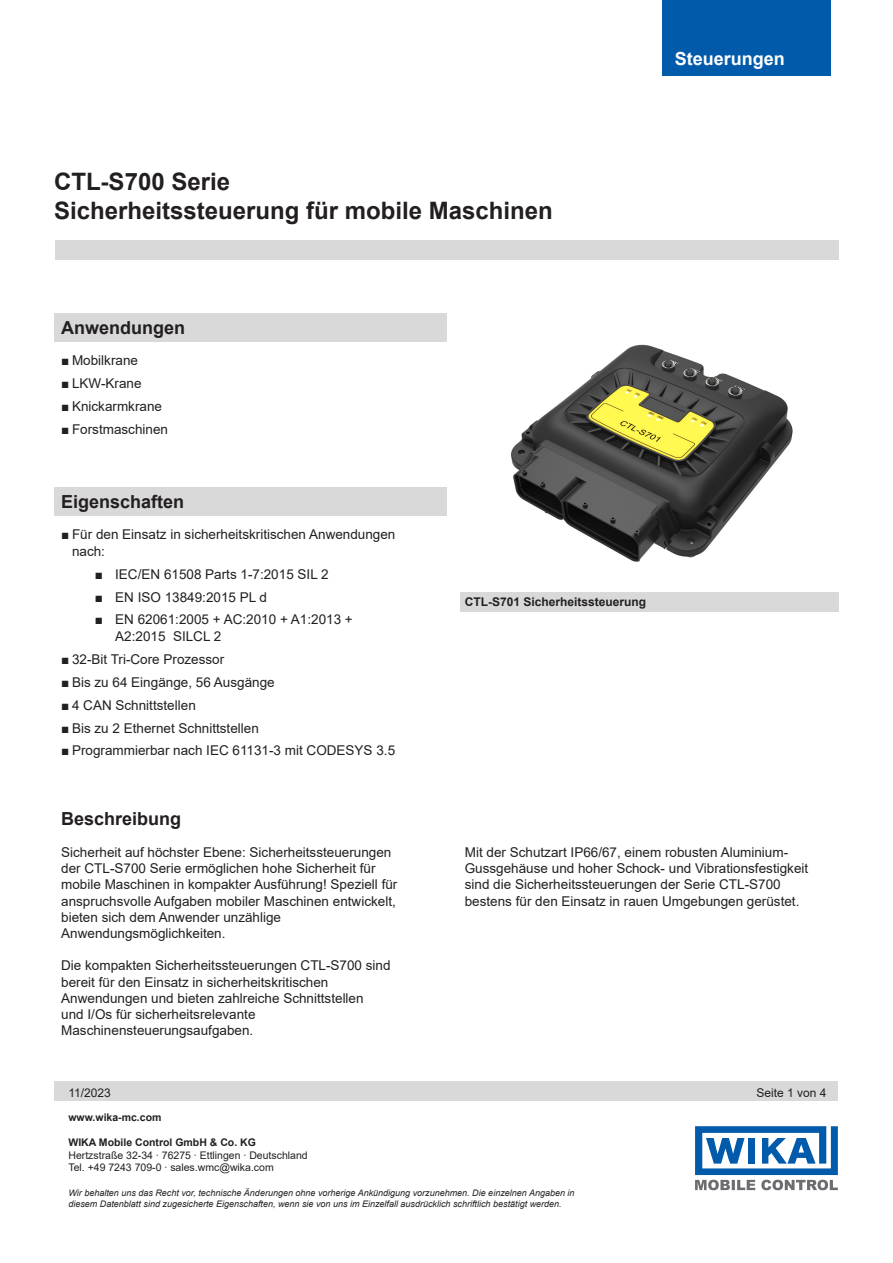
<style>
.page{position:relative;width:893px;height:1263px;background:#fff}
.page>*{position:absolute;margin:0;border:0;box-sizing:border-box;transform-origin:0 0}
.t1{font:700 24px "Arial";color:#231f20}
.t2{font:700 18px "Arial";color:#231f20}
.t3{font:700 18px "Arial";color:#fff}
.t4{font:13.5px/16.2px "Arial";color:#231f20}
.t5{font:700 12px "Arial";color:#231f20}
.t6{font:12px "Arial";color:#231f20}
.t7{font:10.5px "Arial";color:#231f20}
.t8{font:700 10.5px "Arial";color:#231f20}
.t9{font:italic 9px/10.8px "Arial";color:#231f20}
</style>
<div class="page">
<div style="left:55px;top:240px;width:783px;height:20px;background:#d9d9d9"></div>
<div style="left:662px;top:0;width:169px;height:75px;background:#015aaa"></div>
<div style="left:54px;top:314px;width:392px;height:28px;background:#d9d9d9"></div>
<div style="left:54px;top:488px;width:392px;height:28px;background:#d9d9d9"></div>
<img style="left:511px;top:344px;width:282px;height:218px">
<div style="left:460px;top:592px;width:378px;height:20px;background:#d9d9d9"></div>
<div style="left:54px;top:1081px;width:784px;height:20px;background:#d9d9d9"></div>
<svg style="left:695px;top:1126px;width:143px;height:64px"></svg>
<p class="t3" style="left:675px;top:46px;width:112px">Steuerungen</p>
<p class="t1" style="left:54px;top:165px;width:178px">CTL-S700 Serie</p>
<p class="t1" style="left:54px;top:193px;width:500px">Sicherheitssteuerung für mobile Maschinen</p>
<p class="t2" style="left:61px;top:315px;width:126px">Anwendungen</p>
<p class="t4" style="left:61px;top:352px;width:78px">■ Mobilkrane</p>
<p class="t4" style="left:61px;top:375px;width:82px">■ LKW-Krane</p>
<p class="t4" style="left:61px;top:398px;width:102px">■ Knickarmkrane</p>
<p class="t4" style="left:61px;top:421px;width:108px">■ Forstmaschinen</p>
<p class="t2" style="left:61px;top:489px;width:125px">Eigenschaften</p>
<p class="t4" style="left:72px;top:526px;width:325px;text-indent:-11px">■ Für den Einsatz in sicherheitskritischen Anwendungen nach:</p>
<p class="t4" style="left:95px;top:566px;width:235px">■ IEC/EN 61508 Parts 1-7:2015 SIL 2</p>
<p class="t4" style="left:95px;top:589px;width:174px">■ EN ISO 13849:2015 PL d</p>
<p class="t4" style="left:115px;top:611px;width:239px;text-indent:-20px">■ EN 62061:2005 + AC:2010 + A1:2013 +<br>A2:2015 SILCL 2</p>
<p class="t4" style="left:61px;top:651px;width:165px">■ 32-Bit Tri-Core Prozessor</p>
<p class="t4" style="left:61px;top:674px;width:215px">■ Bis zu 64 Eingänge, 56 Ausgänge</p>
<p class="t4" style="left:61px;top:697px;width:136px">■ 4 CAN Schnittstellen</p>
<p class="t4" style="left:61px;top:719px;width:199px">■ Bis zu 2 Ethernet Schnittstellen</p>
<p class="t4" style="left:61px;top:742px;width:335px">■ Programmierbar nach IEC 61131-3 mit CODESYS 3.5</p>
<p class="t5" style="left:465px;top:593px;width:183px">CTL-S701 Sicherheitssteuerung</p>
<p class="t2" style="left:61px;top:805px;width:122px">Beschreibung</p>
<p class="t4" style="left:61px;top:844px;width:338px">Sicherheit auf höchster Ebene: Sicherheitssteuerungen der CTL-S700 Serie ermöglichen hohe Sicherheit für mobile Maschinen in kompakter Ausführung! Speziell für anspruchsvolle Aufgaben mobiler Maschinen entwickelt, bieten sich dem Anwender unzählige Anwendungsmöglichkeiten.</p>
<p class="t4" style="left:61px;top:957px;width:331px">Die kompakten Sicherheitssteuerungen CTL-S700 sind</p>
<p class="t4" style="left:61px;top:973px;width:269px">bereit für den Einsatz in sicherheitskritischen</p>
<p class="t4" style="left:61px;top:990px;width:304px">Anwendungen und bieten zahlreiche Schnittstellen</p>
<p class="t4" style="left:61px;top:1006px;width:196px">und I/Os für sicherheitsrelevante</p>
<p class="t4" style="left:61px;top:1022px;width:194px">Maschinensteuerungsaufgaben.</p>
<p class="t4" style="left:465px;top:844px;width:345px">Mit der Schutzart IP66/67, einem robusten Aluminium-Gussgehäuse und hoher Schock- und Vibrationsfestigkeit sind die Sicherheitssteuerungen der Serie CTL-S700 bestens für den Einsatz in rauen Umgebungen gerüstet.</p>
<p class="t6" style="left:68px;top:1084px;width:44px">11/2023</p>
<p class="t6" style="left:756px;top:1084px;width:72px">Seite 1 von 4</p>
<p class="t8" style="left:68px;top:1110px;width:94px">www.wika-mc.com</p>
<p class="t8" style="left:68px;top:1135px;width:189px">WIKA Mobile Control GmbH &amp; Co. KG</p>
<p class="t7" style="left:68px;top:1148px;width:241px">Hertzstraße 32-34 ∙ 76275 ∙ Ettlingen ∙ Deutschland</p>
<p class="t7" style="left:68px;top:1160px;width:207px">Tel. +49 7243 709-0 ∙ sales.wmc@wika.com</p>
<p class="t9" style="left:68px;top:1187px;width:508px">Wir behalten uns das Recht vor, technische Änderungen ohne vorherige Ankündigung vorzunehmen. Die einzelnen Angaben in diesem Datenblatt sind zugesicherte Eigenschaften, wenn sie von uns im Einzelfall ausdrücklich schriftlich bestätigt werden.</p>
</div>
